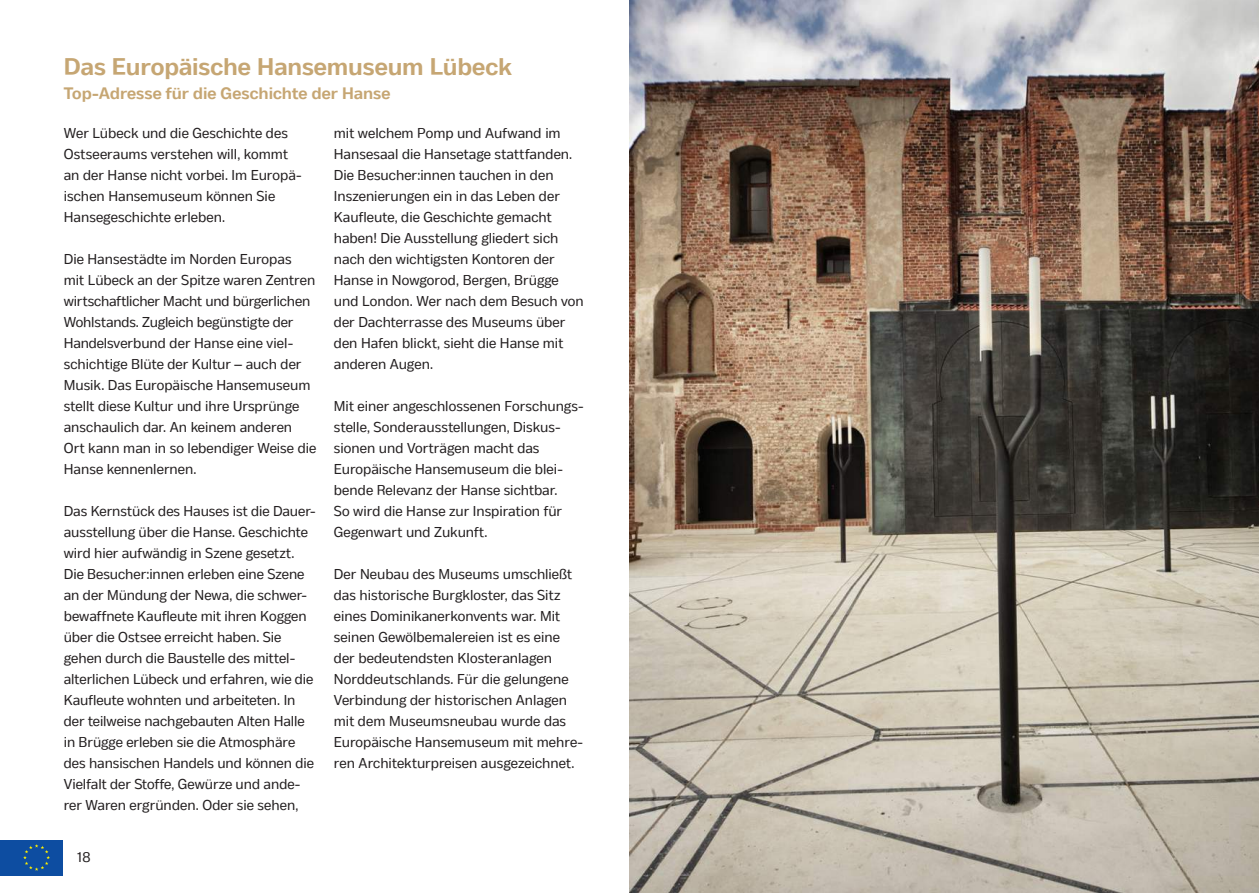
<style>
.page{position:relative;width:1259px;height:893px;background:#fff}
.page>*{position:absolute;margin:0;border:0;box-sizing:border-box;transform-origin:0 0}
.t1{font:700 24px "Body Text";letter-spacing:-.005em;color:#c6a673}
.t2{font:700 16.5px "Body Text";color:#c6a673}
.t3{font:14.25px/21px "Body Text";letter-spacing:.005em;color:#231f20}
</style>
<div class="page">
<div style="left:0;top:840px;width:63px;height:35px;background:#0d4da1"></div>
<svg style="left:23px;top:844px;width:27px;height:27px"></svg>
<img style="left:629px;top:0;width:630px;height:893px">
<h1 class="t1" style="left:64px;top:51px;width:450px">Das Europäische Hansemuseum Lübeck</h1>
<p class="t2" style="left:64px;top:83px;width:328px">Top-Adresse für die Geschichte der Hanse</p>
<p class="t3" style="left:64px;top:123px;width:238px">Wer Lübeck und die Geschichte des<br>Ostseeraums verstehen will, kommt an der Hanse nicht vorbei. Im Europä&shy;ischen Hansemuseum können Sie<br>Hansegeschichte erleben.</p>
<p class="t3" style="left:64px;top:249px;width:254px">Die Hansestädte im Norden Europas<br>mit Lübeck an der Spitze waren Zentren wirtschaftlicher Macht und bürgerlichen Wohlstands. Zugleich begünstigte der Handelsverbund der Hanse eine viel&shy;schichtige Blüte der Kultur – auch der Musik. Das Europäische Hansemuseum stellt diese Kultur und ihre Ursprünge anschaulich dar. An keinem anderen Ort kann man in so lebendiger Weise die Hanse kennenlernen.</p>
<p class="t3" style="left:64px;top:501px;width:253px">Das Kernstück des Hauses ist die Dauer&shy;ausstellung über die Hanse. Geschichte wird hier aufwändig in Szene gesetzt.<br>Die Besucher:innen erleben eine Szene an der Mündung der Newa, die schwer&shy;bewaffnete Kaufleute mit ihren Koggen über die Ostsee erreicht haben. Sie gehen durch die Baustelle des mittel&shy;alterlichen Lübeck und erfahren, wie die Kaufleute wohnten und arbeiteten. In der teilweise nachgebauten Alten Halle in Brügge erleben sie die Atmosphäre des hansischen Handels und können die Vielfalt der Stoffe, Gewürze und ande&shy;rer Waren ergründen. Oder sie sehen,</p>
<p class="t3" style="left:334px;top:123px;width:251px">mit welchem Pomp und Aufwand im Hansesaal die Hansetage stattfanden.<br>Die Besucher:innen tauchen in den Inszenierungen ein in das Leben der Kaufleute, die Geschichte gemacht haben! Die Ausstellung gliedert sich nach den wichtigsten Kontoren der Hanse in Nowgorod, Bergen, Brügge und London. Wer nach dem Besuch von der Dachterrasse des Museums über den Hafen blickt, sieht die Hanse mit anderen Augen.</p>
<p class="t3" style="left:334px;top:396px;width:250px">Mit einer angeschlossenen Forschungs&shy;stelle, Sonderausstellungen, Diskus&shy;sionen und Vorträgen macht das Europäische Hansemuseum die blei&shy;bende Relevanz der Hanse sichtbar.<br>So wird die Hanse zur Inspiration für Gegenwart und Zukunft.</p>
<p class="t3" style="left:334px;top:564px;width:251px">Der Neubau des Museums umschließt das historische Burgkloster, das Sitz eines Dominikanerkonvents war. Mit seinen Gewölbemalereien ist es eine der bedeutendsten Klosteranlagen Norddeutschlands. Für die gelungene Verbindung der historischen Anlagen mit dem Museumsneubau wurde das Europäische Hansemuseum mit mehre&shy;ren Architekturpreisen ausgezeichnet.</p>
<p class="t3" style="left:77px;top:847px;width:15px">18</p>
</div>
